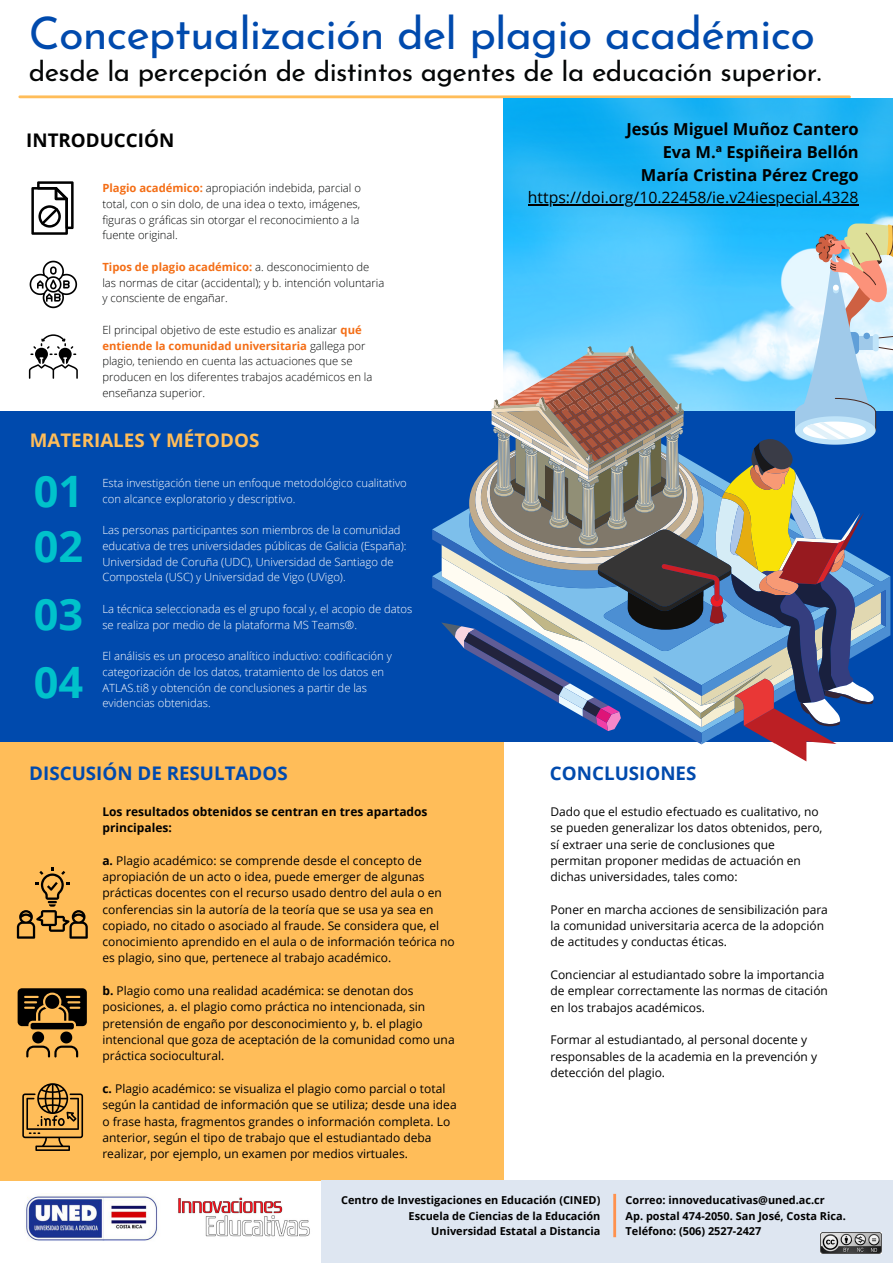
<style>
.page{position:relative;width:893px;height:1263px;background:#fff}
.page>*{position:absolute;margin:0;border:0;box-sizing:border-box;transform-origin:0 0}
.t1{font:45px "Josefin Sans";letter-spacing:-.02em;color:#004aad}
.t2{font:700 43.28px/55.7px "Open Sans";color:#00c2cb}
.t3{font:27.75px "Josefin Sans";letter-spacing:-.02em;color:#040606}
.t4{font:700 18.75px "Open Sans";color:#004aad}
.t5{font:700 18.75px "Open Sans";color:#ffbd59}
.t6{font:700 18.75px "Open Sans";color:#000}
.t7{font:700 16.5px/23.1px "Open Sans";color:#000;text-align:right}
.t8{font:15.75px "Open Sans";color:#000}
.t9{font:12px/16.4px "Open Sans";color:#000}
.t10{font:700 12px/16.4px "Open Sans";color:#000}
.t11{font:300 11.25px/15.8px "Open Sans";color:#fff}
.t12{font:300 11.25px/15.8px "Open Sans";color:#040606}
.t13{font:700 10.95px/15.3px "Open Sans";color:#000;text-align:right}
.s1{font-weight:700;color:#f46e16}
.s2{font-weight:700}
</style>
<div class="page">
<hr style="left:20px;top:95px;width:829px;height:3px;background:#ffbd59">
<img style="left:503px;top:98px;width:390px;height:125px">
<div style="left:0;top:411px;width:893px;height:331px;background:#004aad"></div>
<div style="left:0;top:742px;width:504px;height:438px;background:#ffbd59"></div>
<img style="left:178px;top:1197px;width:132px;height:40px">
<img style="left:25px;top:1196px;width:133px;height:45px">
<div style="left:321px;top:1180px;width:572px;height:83px;background:#dee6f1"></div>
<hr style="left:613px;top:1194px;width:3px;height:43px;background:#ff914d">
<img style="left:821px;top:1232px;width:60px;height:22px">
<svg style="left:441px;top:223px;width:452px;height:538px"></svg>
<svg style="left:31px;top:181px;width:43px;height:54px"></svg>
<svg style="left:30px;top:261px;width:47px;height:47px"></svg>
<svg style="left:29px;top:334px;width:49px;height:45px"></svg>
<svg style="left:17px;top:868px;width:71px;height:71px"></svg>
<svg style="left:18px;top:988px;width:69px;height:69px"></svg>
<svg style="left:22px;top:1083px;width:61px;height:68px"></svg>
<hr style="left:528px;top:204px;width:330px;height:1px;background:#000">
<h1 class="t1" style="left:29px;top:15px;width:787px">Conceptualización del plagio académico</h1>
<h3 class="t3" style="left:29px;top:60px;width:794px">desde la percepción de distintos agentes de la educación superior.</h3>
<h3 class="t6" style="left:26px;top:127px;width:149px">INTRODUCCIÓN</h3>
<p class="t12" style="left:102px;top:180px;width:260px"><span class="s1">Plagio académico:</span> apropiación indebida, parcial o total, con o sin dolo, de una idea o texto, imágenes, figuras o gráficas sin otorgar el reconocimiento a la fuente original.</p>
<p class="t12" style="left:102px;top:259px;width:283px"><span class="s1">Tipos de plagio académico:</span> a. desconocimiento de las normas de citar (accidental); y b. intención voluntaria y consciente de engañar.</p>
<p class="t12" style="left:102px;top:322px;width:271px">El principal objetivo de este estudio es analizar <span class="s1">qué entiende la comunidad universitaria</span> gallega por plagio, teniendo en cuenta las actuaciones que se producen en los diferentes trabajos académicos en la enseñanza superior.</p>
<h3 class="t5" style="left:30px;top:426px;width:231px">MATERIALES Y MÉTODOS</h3>
<p class="t11" style="left:102px;top:475px;width:306px">Esta investigación tiene un enfoque metodológico cualitativo con alcance exploratorio y descriptivo.</p>
<p class="t11" style="left:102px;top:522px;width:306px">Las personas participantes son miembros de la comunidad educativa de tres universidades públicas de Galicia (España):<br>Universidad de Coruña (UDC), Universidad de Santiago de Compostela (USC) y Universidad de Vigo (UVigo).</p>
<p class="t11" style="left:102px;top:601px;width:311px">La técnica seleccionada es el grupo focal y, el acopio de datos se realiza por medio de la plataforma MS Teams®.</p>
<p class="t11" style="left:102px;top:648px;width:291px">El análisis es un proceso analítico inductivo: codificación y categorización de los datos, tratamiento de los datos en ATLAS.ti8 y obtención de conclusiones a partir de las evidencias obtenidas.</p>
<h2 class="t2" style="left:34px;top:462px;width:51px">01<br>02</h2>
<h2 class="t2" style="left:34px;top:580px;width:51px;line-height:67.1px">03<br>04</h2>
<h3 class="t7" style="left:626px;top:117px;width:234px">Jesús Miguel Muñoz Cantero<br>Eva M.ª Espiñeira Bellón<br>María Cristina Pérez Crego</h3>
<h3 class="t8" style="left:528px;top:186px;width:332px">https://doi.org/10.22458/ie.v24iespecial.4328</h3>
<h3 class="t4" style="left:29px;top:760px;width:260px">DISCUSIÓN DE RESULTADOS</h3>
<h3 class="t4" style="left:550px;top:760px;width:148px">CONCLUSIONES</h3>
<p class="t10" style="left:102px;top:803px;width:327px">Los resultados obtenidos se centran en tres apartados principales:</p>
<p class="t9" style="left:102px;top:852px;width:354px"><span class="s2">a.</span> Plagio académico: se comprende desde el concepto de apropiación de un acto o idea, puede emerger de algunas prácticas docentes con el recurso usado dentro del aula o en conferencias sin la autoría de la teoría que se usa ya sea en copiado, no citado o asociado al fraude. Se considera que, el conocimiento aprendido en el aula o de información teórica no es plagio, sino que, pertenece al trabajo académico.</p>
<p class="t9" style="left:102px;top:982px;width:354px"><span class="s2">b.</span> Plagio como una realidad académica: se denotan dos posiciones, a. el plagio como práctica no intencionada, sin pretensión de engaño por desconocimiento y, b. el plagio intencional que goza de aceptación de la comunidad como una práctica sociocultural.</p>
<p class="t9" style="left:102px;top:1080px;width:356px"><span class="s2">c.</span> Plagio académico: se visualiza el plagio como parcial o total según la cantidad de información que se utiliza; desde una idea o frase hasta, fragmentos grandes o información completa. Lo anterior, según el tipo de trabajo que el estudiantado deba realizar, por ejemplo, un examen por medios virtuales.</p>
<p class="t9" style="left:550px;top:803px;width:273px">Dado que el estudio efectuado es cualitativo, no se pueden generalizar los datos obtenidos, pero, sí extraer una serie de conclusiones que permitan proponer medidas de actuación en dichas universidades, tales como:</p>
<p class="t9" style="left:550px;top:901px;width:279px">Poner en marcha acciones de sensibilización para la comunidad universitaria acerca de la adopción de actitudes y conductas éticas.</p>
<p class="t9" style="left:550px;top:966px;width:279px">Concienciar al estudiantado sobre la importancia de emplear correctamente las normas de citación en los trabajos académicos.</p>
<p class="t9" style="left:550px;top:1031px;width:268px">Formar al estudiantado, al personal docente y responsables de la academia en la prevención y detección del plagio.</p>
<p class="t13" style="left:341px;top:1192px;width:261px">Centro de Investigaciones en Educación (CINED)<br>Escuela de Ciencias de la Educación<br>Universidad Estatal a Distancia</p>
<p class="t13" style="left:625px;top:1192px;width:222px;text-align:left">Correo: innoveducativas@uned.ac.cr<br>Ap. postal 474-2050. San José, Costa Rica.<br>Teléfono: (506) 2527-2427</p>
</div>
